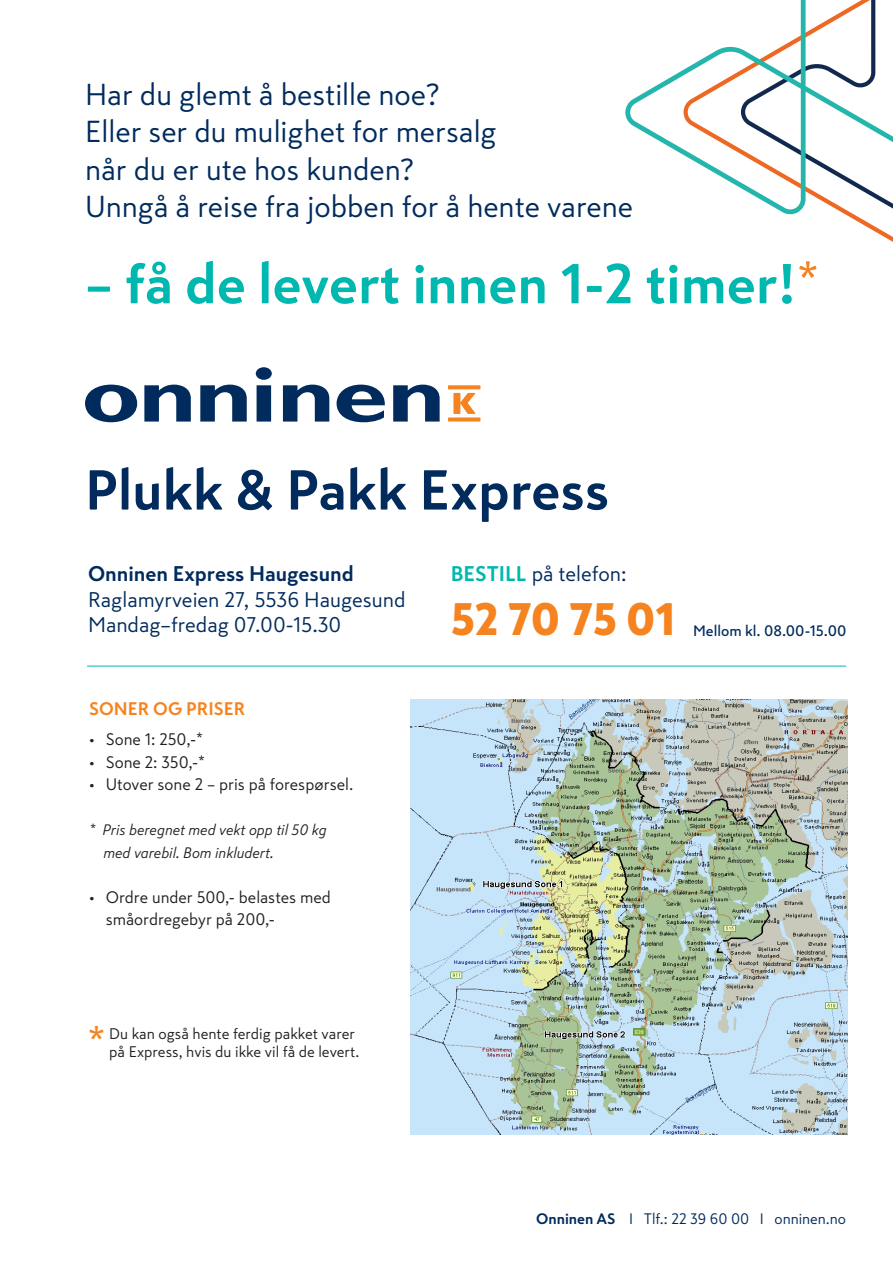
<style>
.page{position:relative;width:893px;height:1263px;background:#fff}
.page>*{position:absolute;margin:0;border:0;box-sizing:border-box;transform-origin:0 0}
.t1{font:700 55.5px "Skatta Sans";color:#00b8af}
.t2{font:700 55.5px "Skatta Sans";color:#002b5c}
.t3{font:900 45px "Skatta Sans";letter-spacing:-.005em;color:#f58420}
.brødtekst{font:45px "Skatta Sans";color:#f58420}
.t4{font:30px/37.5px "Skatta Sans";color:#002b5c}
.t5{font:21px "Skatta Sans";color:#002b5c}
.t6{font:700 21px "Skatta Sans";color:#002b5c}
.mellomtittel{font:700 18px "Skatta Sans";color:#f58420}
.brødtekst-2{font:16.5px/22.5px "Skatta Sans";color:#231f20}
.brødtekst-3{font:15.15px "Skatta Sans";color:#231f20}
.brødtekst-4{font:italic 15px/22.5px "Skatta Sans";color:#231f20}
.t7{font:15px "Skatta Sans";color:#002b5c}
.t8{font:500 15px "Skatta Sans";color:#002b5c}
.s1{font-weight:400;color:#f58420}
.s2{font-weight:700;color:#00b8af}
.s3{font-weight:700}
</style>
<div class="page">
<svg style="left:453px;top:393px;width:22px;height:21px"></svg>
<div style="left:448px;top:417px;width:32px;height:5px;background:#f58420"></div>
<svg style="left:448px;top:385px;width:32px;height:4px"></svg>
<svg style="left:85px;top:367px;width:355px;height:55px"></svg>
<svg style="left:625px;top:0;width:268px;height:242px"></svg>
<img style="left:411px;top:700px;width:437px;height:434px">
<hr style="left:87px;top:666px;width:759px;height:1px;background:#00b8af">
<p class="t4" style="left:85px;top:75px;width:550px">Har du glemt å bestille noe?<br>Eller ser du mulighet for mersalg<br>når du er ute hos kunden?<br>Unngå å reise fra jobben for å hente varene</p>
<h1 class="t1" style="left:85px;top:244px;width:736px">– få de levert innen 1-2 timer!<span class="s1">*</span></h1>
<h1 class="t2" style="left:85px;top:450px;width:526px">Plukk &amp; Pakk Express</h1>
<p class="t6" style="left:88px;top:559px;width:267px">Onninen Express Haugesund</p>
<p class="t5" style="left:451px;top:560px;width:177px"><span class="s2">BESTILL</span> på telefon:</p>
<p class="t5" style="left:88px;top:585px;width:319px">Raglamyrveien 27, 5536 Haugesund</p>
<p class="t5" style="left:88px;top:611px;width:255px">Mandag–fredag 07.00-15.30</p>
<p class="t3" style="left:451px;top:585px;width:226px">52 70 75 01</p>
<p class="t8" style="left:693px;top:620px;width:155px">Mellom kl. 08.00-15.00</p>
<p class="mellomtittel" style="left:89px;top:696px;width:157px">SONER OG PRISER</p>
<p class="brødtekst-2" style="left:89px;top:728px;width:115px">• Sone 1: 250,-*</p>
<p class="brødtekst-2" style="left:89px;top:750px;width:117px">• Sone 2: 350,-*</p>
<p class="brødtekst-2" style="left:89px;top:773px;width:266px">• Utover sone 2 – pris på forespørsel.</p>
<p class="brødtekst-4" style="left:103px;top:818px;width:225px;text-indent:-14px">* Pris beregnet med vekt opp til 50 kg med varebil. Bom inkludert.</p>
<p class="brødtekst-2" style="left:106px;top:885px;width:227px;text-indent:-17px">• Ordre under 500,- belastes med småordregebyr på 200,-</p>
<p class="brødtekst" style="left:87px;top:1014px;width:20px">*</p>
<p class="brødtekst-3" style="left:109px;top:1023px;width:247px">Du kan også hente ferdig pakket varer</p>
<p class="brødtekst-3" style="left:109px;top:1041px;width:252px">på Express, hvis du ikke vil få de levert.</p>
<p class="t7" style="left:536px;top:1209px;width:311px"><span class="s3">Onninen AS</span> I Tlf.: 22 39 60 00 I onninen.no</p>
</div>
